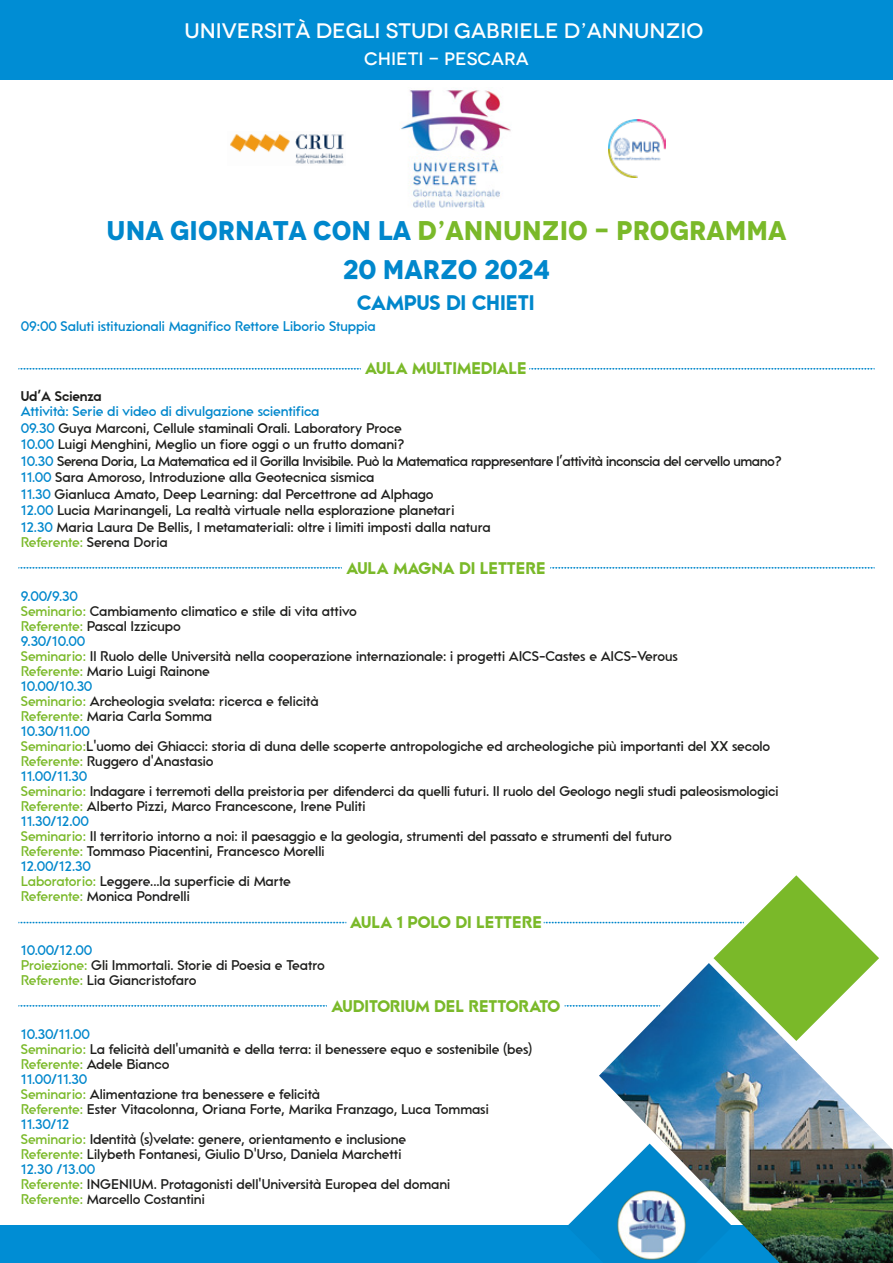
<style>
.page{position:relative;width:893px;height:1263px;background:#fff}
.page>*{position:absolute;margin:0;border:0;box-sizing:border-box;transform-origin:0 0}
.t1{font:700 27px/39px "Novecento";color:#0087cc;text-align:center}
.t2{font:700 22.5px "Redtone";color:#0087cc}
.t3{font:500 expanded 21px "Novecento";color:#fff}
.t4{font:700 18px "Redtone";color:#7ab929}
.t5{font:500 expanded 18px "Novecento";color:#fff}
.t6{font:500 15px/15px "Redtone";letter-spacing:-.005em;color:#1d1d1b}
.t7{font:500 15px "Redtone";color:#0087cc}
.t8{font:600 15px "Redtone";letter-spacing:-.01em;color:#1d1d1b}
.s1{color:#7ab929}
.s2{color:#0087cc}
</style>
<div class="page">
<div style="left:0;top:0;width:893px;height:80px;background:#008dd4"></div>
<img style="left:401px;top:90px;width:110px;height:118px">
<img style="left:230px;top:134px;width:114px;height:30px">
<img style="left:608px;top:120px;width:57px;height:57px">
<div style="left:0;top:1225px;width:893px;height:38px;background:#008dd4"></div>
<img style="left:599px;top:1041px;width:294px;height:222px">
<svg style="left:568px;top:1143px;width:164px;height:120px"></svg>
<img style="left:614px;top:1188px;width:74px;height:74px">
<svg style="left:18px;top:1005px;width:309px;height:2px"></svg>
<svg style="left:529px;top:368px;width:346px;height:2px"></svg>
<svg style="left:18px;top:368px;width:343px;height:2px"></svg>
<svg style="left:550px;top:567px;width:325px;height:2px"></svg>
<svg style="left:18px;top:567px;width:324px;height:2px"></svg>
<svg style="left:544px;top:875px;width:335px;height:166px"></svg>
<svg style="left:18px;top:922px;width:328px;height:1px"></svg>
<h3 class="t3" style="left:184px;top:18px;width:520px">UNIVERSITÀ DEGLI STUDI GABRIELE D’ANNUNZIO</h3>
<p class="t5" style="left:364px;top:47px;width:166px">CHIETI - PESCARA</p>
<h1 class="t1" style="left:107px;top:211px;width:681px">UNA GIORNATA CON LA <span class="s1">D’ANNUNZIO - PROGRAMMA<br></span>20 MARZO 2024</h1>
<h2 class="t2" style="left:357px;top:292px;width:179px">CAMPUS DI CHIETI</h2>
<p class="t7" style="left:21px;top:319px;width:356px">09:00 Saluti istituzionali Magnifico Rettore Liborio Stuppia</p>
<p class="t4" style="left:365px;top:360px;width:163px">AULA MULTIMEDIALE</p>
<p class="t8" style="left:21px;top:389px;width:82px">Ud’A Scienza</p>
<p class="t6" style="left:21px;top:404px;width:763px;line-height:16.5px"><span class="s2">Attività: Serie di video di divulgazione scientifica<br>09.30</span> Guya Marconi, Cellule staminali Orali. Laboratory Proce<br><span class="s2">10.00</span> Luigi Menghini, Meglio un fiore oggi o un frutto domani?<br><span class="s2">10.30</span> Serena Doria, La Matematica ed il Gorilla Invisibile. Può la Matematica rappresentare l’attività inconscia del cervello umano?<br><span class="s2">11.00</span> Sara Amoroso, Introduzione alla Geotecnica sismica<br><span class="s2">11.30</span> Gianluca Amato, Deep Learning: dal Percettrone ad Alphago<br><span class="s2">12.00</span> Lucia Marinangeli, La realtà virtuale nella esplorazione planetari<br><span class="s2">12.30</span> Maria Laura De Bellis, I metamateriali: oltre i limiti imposti dalla natura</p>
<p class="t6" style="left:21px;top:535px;width:149px"><span class="s1">Referente:</span> Serena Doria</p>
<p class="t4" style="left:346px;top:560px;width:201px">AULA MAGNA DI LETTERE</p>
<p class="t6" style="left:21px;top:589px;width:759px"><span class="s2">9.00/9.30<br></span><span class="s1">Seminario:</span> Cambiamento climatico e stile di vita attivo<br><span class="s1">Referente:</span> Pascal Izzicupo<br><span class="s2">9.30/10.00<br></span><span class="s1">Seminario:</span> Il Ruolo delle Università nella cooperazione internazionale: i progetti AICS-Castes e AICS-Verous<br><span class="s1">Referente:</span> Mario Luigi Rainone<br><span class="s2">10.00/10.30<br></span><span class="s1">Seminario:</span> Archeologia svelata: ricerca e felicità<br><span class="s1">Referente:</span> Maria Carla Somma<br><span class="s2">10.30/11.00<br></span><span class="s1">Seminario:</span>L'uomo dei Ghiacci: storia di duna delle scoperte antropologiche ed archeologiche più importanti del XX secolo <span class="s1">Referente:</span> Ruggero d'Anastasio<br><span class="s2">11.00/11.30<br></span><span class="s1">Seminario:</span> Indagare i terremoti della preistoria per difenderci da quelli futuri. Il ruolo del Geologo negli studi paleosismologici <span class="s1">Referente:</span> Alberto Pizzi, Marco Francescone, Irene Puliti<br><span class="s2">11.30/12.00<br></span><span class="s1">Seminario:</span> Il territorio intorno a noi: il paesaggio e la geologia, strumenti del passato e strumenti del futuro<br><span class="s1">Referente:</span> Tommaso Piacentini, Francesco Morelli<br><span class="s2">12.00/12.30<br></span><span class="s1">Laboratorio:</span> Leggere...la superficie di Marte<br><span class="s1">Referente:</span> Monica Pondrelli</p>
<p class="t4" style="left:350px;top:914px;width:193px">AULA 1 POLO DI LETTERE</p>
<p class="t6" style="left:21px;top:943px;width:306px"><span class="s2">10.00/12.00<br></span><span class="s1">Proiezione:</span> Gli Immortali. Storie di Poesia e Teatro<br><span class="s1">Referente:</span> Lia Giancristofaro</p>
<p class="t4" style="left:332px;top:998px;width:230px">AUDITORIUM DEL RETTORATO</p>
<p class="t6" style="left:21px;top:1027px;width:513px"><span class="s2">10.30/11.00<br></span><span class="s1">Seminario:</span> La felicità dell'umanità e della terra: il benessere equo e sostenibile (bes)<br><span class="s1">Referente:</span> Adele Bianco<br><span class="s2">11.00/11.30<br></span><span class="s1">Seminario:</span> Alimentazione tra benessere e felicità<br><span class="s1">Referente:</span> Ester Vitacolonna, Oriana Forte, Marika Franzago, Luca Tommasi <span class="s2">11.30/12<br></span><span class="s1">Seminario:</span> Identità (s)velate: genere, orientamento e inclusione<br><span class="s1">Referente:</span> Lilybeth Fontanesi, Giulio D'Urso, Daniela Marchetti<br><span class="s2">12.30 /13.00<br></span><span class="s1">Referente:</span> INGENIUM. Protagonisti dell'Università Europea del domani<br><span class="s1">Referente:</span> Marcello Costantini</p>
</div>
